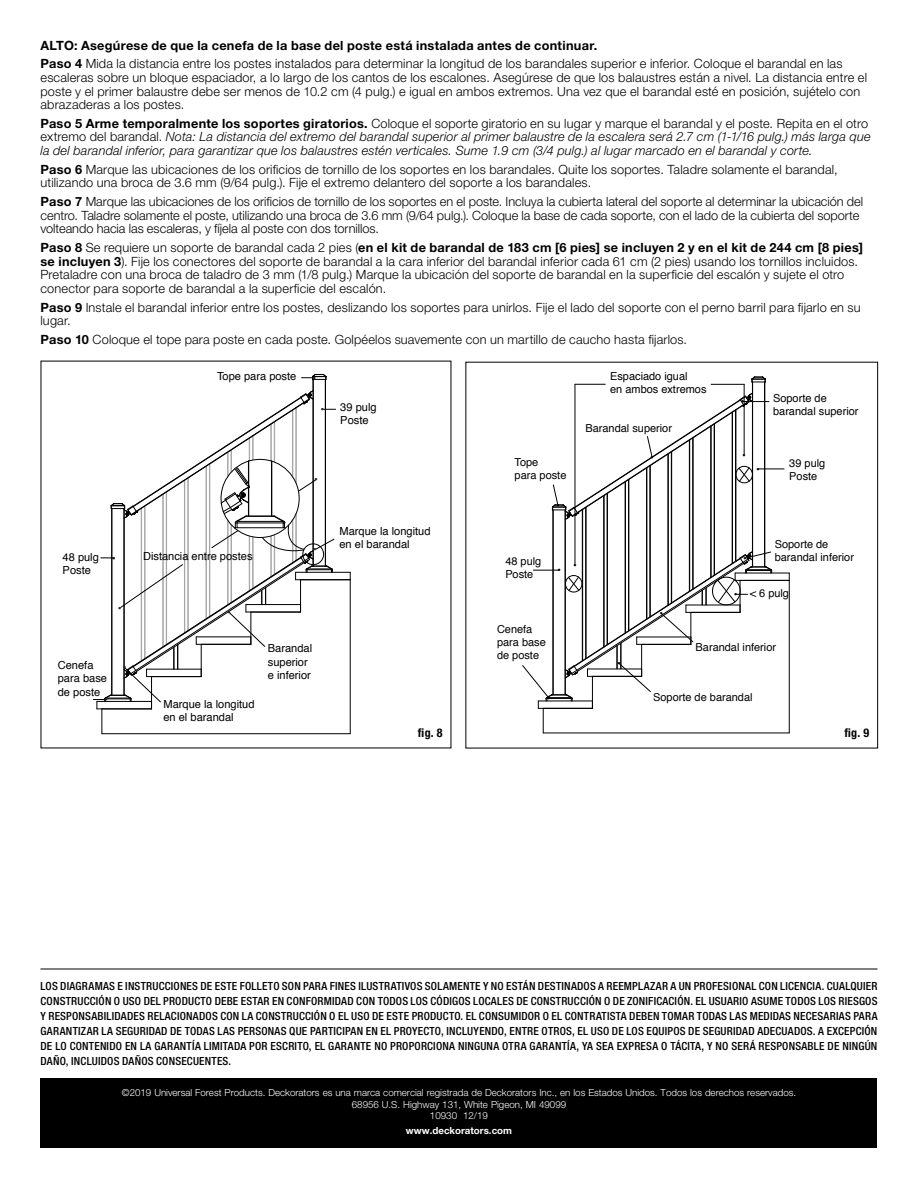
<style>
.page{position:relative;width:918px;height:1188px;background:#fff}
.page>*{position:absolute;margin:0;border:0;box-sizing:border-box;transform-origin:0 0}
.t1{font:300 12.75px/13.5px "Helvetica Neue LT Std";letter-spacing:.01em;color:#000}
.t2{font:italic 300 12.75px/13.5px "Helvetica Neue LT Std";letter-spacing:.01em;color:#000}
.t3{font:700 condensed 12px "Helvetica Neue LT Std";color:#000}
.t4{font:500 condensed 11.25px/15px "Helvetica Neue LT Std";letter-spacing:.015em;color:#000;text-align:justify}
.t5{font:11.1px/13.4px "Helvetica";color:#000}
.t6{font:10.95px/13.2px "Helvetica";color:#010101}
.t7{font:10.8px "Helvetica";color:#231f20}
.t8{font:10.65px "Helvetica";color:#000}
.t9{font:300 9.75px/11.2px "Helvetica Neue LT Std";color:#fff;text-align:center}
.t10{font:700 9.75px "Helvetica Neue LT Std";color:#fff}
.s1{font-weight:700;color:#000101}
.s2{font-weight:700}
.s3{font-weight:700;font-style:normal}
.s4{font-style:normal}
</style>
<div class="page">
<div style="left:40px;top:1078px;width:838px;height:70px;background:#000"></div>
<hr style="left:40px;top:969px;width:838px;height:1px;background:#000">
<hr style="left:325px;top:379px;width:1px;height:187px;background:#000">
<hr style="left:313px;top:379px;width:1px;height:187px;background:#000">
<hr style="left:350px;top:580px;width:1px;height:154px;background:#000">
<hr style="left:102px;top:733px;width:248px;height:1px;background:#000">
<hr style="left:296px;top:572px;width:54px;height:1px;background:#000">
<hr style="left:296px;top:579px;width:54px;height:1px;background:#000">
<svg style="left:302px;top:374px;width:25px;height:6px"></svg>
<svg style="left:93px;top:390px;width:243px;height:344px"></svg>
<hr style="left:575px;top:384px;width:1px;height:181px;background:#000">
<hr style="left:744px;top:384px;width:1px;height:70px;background:#000">
<hr style="left:575px;top:384px;width:30px;height:1px;background:#000">
<hr style="left:711px;top:384px;width:33px;height:1px;background:#000">
<hr style="left:764px;top:382px;width:1px;height:185px;background:#010101">
<hr style="left:585px;top:507px;width:1px;height:152px;background:#010101">
<hr style="left:628px;top:480px;width:1px;height:151px;background:#010101">
<hr style="left:647px;top:468px;width:1px;height:151px;background:#010101">
<hr style="left:735px;top:410px;width:1px;height:151px;background:#010101">
<hr style="left:604px;top:496px;width:1px;height:151px;background:#010101">
<hr style="left:765px;top:382px;width:1px;height:185px;background:#010101">
<hr style="left:752px;top:382px;width:1px;height:185px;background:#010101">
<hr style="left:565px;top:510px;width:1px;height:185px;background:#010101">
<hr style="left:553px;top:510px;width:1px;height:185px;background:#010101">
<svg style="left:752px;top:377px;width:14px;height:6px"></svg>
<hr style="left:671px;top:452px;width:1px;height:151px;background:#010101">
<hr style="left:668px;top:454px;width:1px;height:151px;background:#010101">
<hr style="left:586px;top:507px;width:1px;height:151px;background:#010101">
<hr style="left:582px;top:510px;width:1px;height:151px;background:#010101">
<hr style="left:625px;top:482px;width:1px;height:151px;background:#010101">
<hr style="left:629px;top:479px;width:1px;height:152px;background:#010101">
<hr style="left:650px;top:466px;width:1px;height:151px;background:#010101">
<hr style="left:646px;top:468px;width:1px;height:151px;background:#010101">
<hr style="left:689px;top:440px;width:1px;height:151px;background:#010101">
<hr style="left:693px;top:438px;width:1px;height:151px;background:#010101">
<hr style="left:732px;top:412px;width:1px;height:152px;background:#010101">
<hr style="left:736px;top:410px;width:1px;height:151px;background:#010101">
<hr style="left:714px;top:424px;width:1px;height:151px;background:#010101">
<hr style="left:711px;top:426px;width:1px;height:151px;background:#010101">
<hr style="left:603px;top:496px;width:1px;height:151px;background:#010101">
<hr style="left:607px;top:493px;width:1px;height:152px;background:#010101">
<hr style="left:789px;top:580px;width:1px;height:153px;background:#010101">
<hr style="left:543px;top:733px;width:246px;height:1px;background:#010101">
<hr style="left:735px;top:573px;width:54px;height:1px;background:#010101">
<hr style="left:735px;top:580px;width:54px;height:1px;background:#010101">
<svg style="left:552px;top:393px;width:232px;height:127px"></svg>
<svg style="left:522px;top:551px;width:250px;height:182px"></svg>
<p class="t1" style="left:40px;top:35px;width:804px;line-height:18.9px"><span class="s1">ALTO: Asegúrese de que la cenefa de la base del poste está instalada antes de continuar.<br></span><span class="s2">Paso 4</span> Mida la distancia entre los postes instalados para determinar la longitud de los barandales superior e inferior. Coloque el barandal en las</p>
<p class="t1" style="left:40px;top:70px;width:828px">escaleras sobre un bloque espaciador, a lo largo de los cantos de los escalones. Asegúrese de que los balaustres están a nivel. La distancia entre el poste y el primer balaustre debe ser menos de 10.2 cm (4 pulg.) e igual en ambos extremos. Una vez que el barandal esté en posición, sujételo con abrazaderas a los postes.</p>
<p class="t2" style="left:40px;top:116px;width:832px"><span class="s3">Paso 5 Arme temporalmente los soportes giratorios.</span> <span class="s4">Coloque el soporte giratorio en su lugar y marque el barandal y el poste. Repita en el otro extremo del barandal.</span> Nota: La distancia del extremo del barandal superior al primer balaustre de la escalera será 2.7 cm (1-1/16 pulg.) más larga que la del barandal inferior, para garantizar que los balaustres estén verticales. Sume 1.9 cm (3/4 pulg.) al lugar marcado en el barandal y corte.</p>
<p class="t1" style="left:40px;top:162px;width:799px"><span class="s2">Paso 6</span> Marque las ubicaciones de los orificios de tornillo de los soportes en los barandales. Quite los soportes. Taladre solamente el barandal, utilizando una broca de 3.6 mm (9/64 pulg.). Fije el extremo delantero del soporte a los barandales.</p>
<p class="t1" style="left:40px;top:195px;width:824px"><span class="s2">Paso 7</span> Marque las ubicaciones de los orificios de tornillo de los soportes en el poste. Incluya la cubierta lateral del soporte al determinar la ubicación del centro. Taladre solamente el poste, utilizando una broca de 3.6 mm (9/64 pulg.). Coloque la base de cada soporte, con el lado de la cubierta del soporte volteando hacia las escaleras, y fíjela al poste con dos tornillos.</p>
<p class="t1" style="left:40px;top:241px;width:824px"><span class="s2">Paso 8</span> Se requiere un soporte de barandal cada 2 pies (<span class="s2">en el kit de barandal de 183 cm [6 pies] se incluyen 2 y en el kit de 244 cm [8 pies] se incluyen 3</span>). Fije los conectores del soporte de barandal a la cara inferior del barandal inferior cada 61 cm (2 pies) usando los tornillos incluidos.<br>Pretaladre con una broca de taladro de 3 mm (1/8 pulg.) Marque la ubicación del soporte de barandal en la superficie del escalón y sujete el otro conector para soporte de barandal a la superficie del escalón.</p>
<p class="t1" style="left:40px;top:300px;width:822px"><span class="s2">Paso 9</span> Instale el barandal inferior entre los postes, deslizando los soportes para unirlos. Fije el lado del soporte con el perno barril para fijarlo en su lugar.</p>
<p class="t1" style="left:40px;top:332px;width:648px"><span class="s2">Paso 10</span> Coloque el tope para poste en cada poste. Golpéelos suavemente con un martillo de caucho hasta fijarlos.</p>
<p class="t5" style="left:217px;top:370px;width:81px">Tope para poste</p>
<p class="t6" style="left:610px;top:370px;width:98px">Espaciado igual<br>en ambos extremos</p>
<p class="t7" style="left:313px;top:369px;width:5px">•</p>
<p class="t6" style="left:773px;top:391px;width:87px">Soporte de barandal superior</p>
<p class="t8" style="left:741px;top:393px;width:5px">•</p>
<p class="t5" style="left:340px;top:401px;width:38px">39 pulg<br>Poste</p>
<p class="t7" style="left:321px;top:401px;width:5px">•</p>
<p class="t6" style="left:585px;top:422px;width:88px">Barandal superior</p>
<p class="t7" style="left:314px;top:471px;width:5px">•</p>
<p class="t6" style="left:515px;top:456px;width:53px">Tope<br>para poste</p>
<p class="t8" style="left:650px;top:449px;width:5px">•</p>
<p class="t8" style="left:742px;top:447px;width:5px">•</p>
<p class="t8" style="left:756px;top:461px;width:5px">•</p>
<p class="t6" style="left:789px;top:457px;width:37px">39 pulg<br>Poste</p>
<p class="t8" style="left:556px;top:497px;width:5px">•</p>
<p class="t5" style="left:63px;top:550px;width:38px">48 pulg<br>Poste</p>
<p class="t7" style="left:112px;top:550px;width:5px">•</p>
<p class="t5" style="left:143px;top:549px;width:111px">Distancia entre postes</p>
<p class="t7" style="left:313px;top:541px;width:5px">•</p>
<p class="t5" style="left:339px;top:525px;width:93px">Marque la longitud en el barandal</p>
<p class="t6" style="left:505px;top:555px;width:37px">48 pulg<br>Poste</p>
<p class="t8" style="left:561px;top:578px;width:5px;rotate:-180deg">•</p>
<p class="t8" style="left:573px;top:557px;width:5px">•</p>
<p class="t8" style="left:743px;top:550px;width:5px">•</p>
<p class="t6" style="left:775px;top:538px;width:81px">Soporte de barandal inferior</p>
<p class="t8" style="left:734px;top:586px;width:5px">•</p>
<p class="t6" style="left:750px;top:587px;width:41px">&lt; 6 pulg</p>
<p class="t7" style="left:118px;top:600px;width:5px">•</p>
<p class="t7" style="left:227px;top:604px;width:5px">•</p>
<p class="t8" style="left:659px;top:605px;width:5px">•</p>
<p class="t5" style="left:58px;top:659px;width:51px">Cenefa para base de poste</p>
<p class="t7" style="left:104px;top:691px;width:5px">•</p>
<p class="t7" style="left:123px;top:659px;width:5px">•</p>
<p class="t5" style="left:163px;top:698px;width:93px">Marque la longitud en el barandal</p>
<p class="t5" style="left:268px;top:642px;width:46px">Barandal superior e inferior</p>
<p class="t6" style="left:497px;top:623px;width:50px">Cenefa para base de poste</p>
<p class="t8" style="left:617px;top:655px;width:5px">•</p>
<p class="t6" style="left:696px;top:641px;width:82px">Barandal inferior</p>
<p class="t6" style="left:653px;top:691px;width:101px">Soporte de barandal</p>
<p class="t3" style="left:418px;top:726px;width:26px">fig. 8</p>
<p class="t3" style="left:845px;top:726px;width:26px">fig. 9</p>
<p class="t4" style="left:40px;top:978px;width:839px">LOS DIAGRAMAS E INSTRUCCIONES DE ESTE FOLLETO SON PARA FINES ILUSTRATIVOS SOLAMENTE Y NO ESTÁN DESTINADOS A REEMPLAZAR A UN PROFESIONAL CON LICENCIA. CUALQUIER CONSTRUCCIÓN O USO DEL PRODUCTO DEBE ESTAR EN CONFORMIDAD CON TODOS LOS CÓDIGOS LOCALES DE CONSTRUCCIÓN O DE ZONIFICACIÓN. EL USUARIO ASUME TODOS LOS RIESGOS Y RESPONSABILIDADES RELACIONADOS CON LA CONSTRUCCIÓN O EL USO DE ESTE PRODUCTO. EL CONSUMIDOR O EL CONTRATISTA DEBEN TOMAR TODAS LAS MEDIDAS NECESARIAS PARA GARANTIZAR LA SEGURIDAD DE TODAS LAS PERSONAS QUE PARTICIPAN EN EL PROYECTO, INCLUYENDO, ENTRE OTROS, EL USO DE LOS EQUIPOS DE SEGURIDAD ADECUADOS. A EXCEPCIÓN DE LO CONTENIDO EN LA GARANTÍA LIMITADA POR ESCRITO, EL GARANTE NO PROPORCIONA NINGUNA OTRA GARANTÍA, YA SEA EXPRESA O TÁCITA, Y NO SERÁ RESPONSABLE DE NINGÚN DAÑO, INCLUIDOS DAÑOS CONSECUENTES.</p>
<p class="t9" style="left:122px;top:1087px;width:676px">©2019 Universal Forest Products. Deckorators es una marca comercial registrada de Deckorators Inc., en los Estados Unidos. Todos los derechos reservados.<br>68956 U.S. Highway 131, White Pigeon, MI 49099<br>10930 12/19</p>
<p class="t10" style="left:406px;top:1124px;width:108px">www.deckorators.com</p>
</div>
